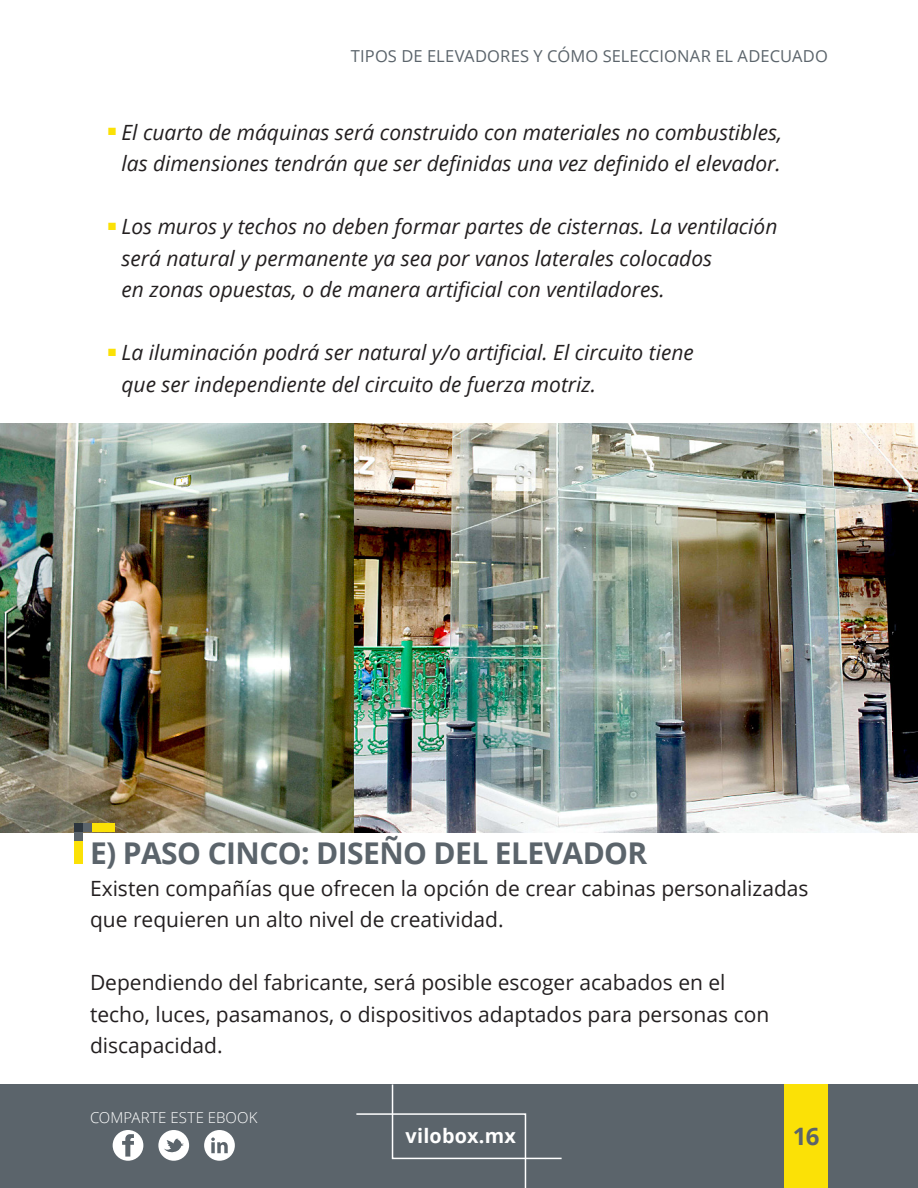
<style>
.page{position:relative;width:918px;height:1188px;background:#fff}
.page>*{position:absolute;margin:0;border:0;box-sizing:border-box;transform-origin:0 0}
._4_0_Descanso{font:700 30px "Open Sans";letter-spacing:-.02em;color:#5b646b}
.t1{font:700 24px "Open Sans";color:#5b646b}
._3_0Texto{font:italic 21px "Open Sans";color:#231f20}
._3_0Texto-2{font:21px/31.5px "Open Sans";color:#231f20}
.t2{font:700 19.8px "Open Sans";letter-spacing:.01em;color:#fff}
.t3{font:16.5px "Open Sans";letter-spacing:.01em;color:#5b646b}
.t4{font:300 15px "Open Sans";letter-spacing:.01em;color:#fff}
</style>
<div class="page">
<div style="left:0;top:1084px;width:918px;height:104px;background:#5b646b"></div>
<div style="left:784px;top:1084px;width:44px;height:104px;background:#fbe106"></div>
<svg style="left:204px;top:1130px;width:31px;height:31px"></svg>
<svg style="left:158px;top:1130px;width:31px;height:31px"></svg>
<svg style="left:113px;top:1130px;width:30px;height:31px"></svg>
<svg style="left:356px;top:1084px;width:206px;height:104px"></svg>
<img style="left:0;top:423px;width:918px;height:409px">
<div style="left:92px;top:824px;width:23px;height:8px;background:#fbe106"></div>
<div style="left:74px;top:842px;width:9px;height:22px;background:#fbe106"></div>
<div style="left:74px;top:824px;width:9px;height:8px;background:#2c353d"></div>
<div style="left:74px;top:832px;width:9px;height:10px;background:#5b646b"></div>
<div style="left:83px;top:824px;width:9px;height:8px;background:#5b646b"></div>
<p class="t3" style="left:351px;top:45px;width:479px">TIPOS DE ELEVADORES Y CÓMO SELECCIONAR EL ADECUADO</p>
<p class="_3_0Texto" style="left:108px;top:117px;width:676px"><sup>■</sup> El cuarto de máquinas será construido con materiales no combustibles,</p>
<p class="_3_0Texto" style="left:122px;top:149px;width:661px">las dimensiones tendrán que ser definidas una vez definido el elevador.</p>
<p class="_3_0Texto" style="left:108px;top:212px;width:671px"><sup>■</sup> Los muros y techos no deben formar partes de cisternas. La ventilación</p>
<p class="_3_0Texto" style="left:122px;top:243px;width:592px">será natural y permanente ya sea por vanos laterales colocados</p>
<p class="_3_0Texto" style="left:122px;top:275px;width:545px">en zonas opuestas, o de manera artificial con ventiladores.</p>
<p class="_3_0Texto" style="left:108px;top:338px;width:587px"><sup>■</sup> La iluminación podrá ser natural y/o artificial. El circuito tiene</p>
<p class="_3_0Texto" style="left:122px;top:369px;width:476px">que ser independiente del circuito de fuerza motriz.</p>
<p class="_4_0_Descanso" style="left:90px;top:832px;width:559px">E) PASO CINCO: DISEÑO DEL ELEVADOR</p>
<p class="_3_0Texto-2" style="left:90px;top:872px;width:720px">Existen compañías que ofrecen la opción de crear cabinas personalizadas que requieren un alto nivel de creatividad.</p>
<p class="_3_0Texto-2" style="left:90px;top:966px;width:681px">Dependiendo del fabricante, será posible escoger acabados en el techo, luces, pasamanos, o dispositivos adaptados para personas con discapacidad.</p>
<p class="t4" style="left:90px;top:1108px;width:169px">COMPARTE ESTE EBOOK</p>
<p class="t2" style="left:406px;top:1122px;width:112px">vilobox.mx</p>
<p class="t1" style="left:793px;top:1120px;width:28px">16</p>
</div>
